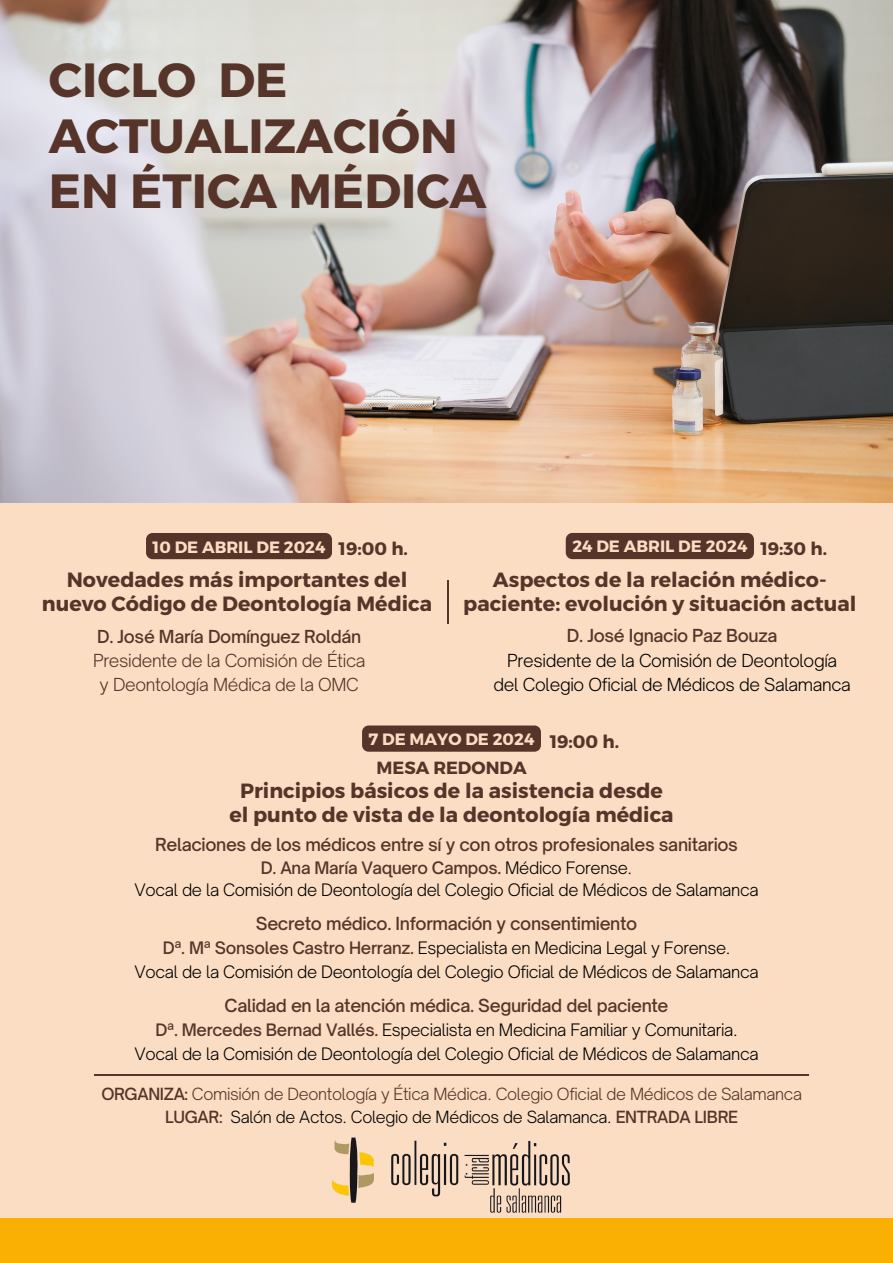
<style>
.page{position:relative;width:893px;height:1263px;background:#fbddc3}
.page>*{position:absolute;margin:0;border:0;box-sizing:border-box;transform-origin:0 0}
.t1{font:700 48px/55.1px "Montserrat";color:#573429}
.t2{font:700 20.62px/24.4px "Montserrat";color:#573429;text-align:center}
.t3{font:700 18.08px "Montserrat";color:#573429}
.t4{font:700 18px "Montserrat";color:#573429}
.t5{font:700 17.62px "Montserrat";color:#573429}
.t6{font:500 17.25px "Open Sauce One";letter-spacing:-.02em;color:#573429}
.t7{font:300 17.17px "Open Sauce One";letter-spacing:-.02em;color:#000}
.t8{font:300 17.17px "Open Sauce One";letter-spacing:-.02em;color:#573429}
.t9{font:500 17.17px "Open Sauce One";letter-spacing:-.02em;color:#573429}
.t10{font:300 16.42px "Open Sauce One";letter-spacing:-.02em;color:#000}
.t11{font:500 16.42px "Open Sauce One";letter-spacing:-.02em;color:#573429}
.t12{font:700 16.42px "Montserrat";color:#fbddc3}
.t13{font:700 16.35px "Montserrat";color:#fbddc3}
.t14{font:300 16.05px "Open Sauce One";letter-spacing:-.02em;color:#573429}
.t15{font:300 16.05px "Open Sauce One";letter-spacing:-.02em;color:#000}
.s1{font-weight:300;color:#000}
.s2{font-weight:500;color:#573429}
.s3{font-weight:500}
</style>
<div class="page">
<hr style="left:94px;top:1074px;width:715px;height:2px;background:#573429">
<div style="left:0;top:1218px;width:893px;height:45px;background:#f9b003"></div>
<img style="left:0;top:0;width:893px;height:503px">
<img style="left:332px;top:1137px;width:238px;height:76px">
<div style="left:566px;top:533px;width:188px;height:26px;background:#573429;border-radius:7px"></div>
<div style="left:146px;top:533px;width:186px;height:26px;background:#573429;border-radius:7px"></div>
<svg style="left:362px;top:725px;width:179px;height:27px;background:#5d3a2e"></svg>
<hr style="left:447px;top:580px;width:2px;height:44px;background:#573429">
<h3 class="t1" style="left:49px;top:50px;width:439px">CICLO DE<br>ACTUALIZACIÓN<br>EN ÉTICA MÉDICA</h3>
<p class="t13" style="left:153px;top:536px;width:174px">10 DE ABRIL DE 2024</p>
<p class="t12" style="left:572px;top:536px;width:177px">24 DE ABRIL DE 2024</p>
<p class="t4" style="left:339px;top:537px;width:71px">19:00 h.</p>
<p class="t4" style="left:760px;top:537px;width:68px">19:30 h.</p>
<p class="t2" style="left:42px;top:566px;width:392px">Novedades más importantes del nuevo Código de Deontología Médica</p>
<p class="t9" style="left:97px;top:625px;width:266px">D. José María Domínguez Roldán</p>
<h2 class="t8" style="left:93px;top:650px;width:274px">Presidente de la Comisión de Ética</h2>
<h3 class="t8" style="left:100px;top:674px;width:261px">y Deontología Médica de la OMC</h3>
<h2 class="t2" style="left:463px;top:566px;width:395px">Aspectos de la relación médico&shy;paciente: evolución y situación actual</h2>
<p class="t9" style="left:567px;top:625px;width:212px">D. José Ignacio Paz Bouza</p>
<p class="t7" style="left:507px;top:650px;width:331px">Presidente de la Comisión de Deontología</p>
<h2 class="t7" style="left:493px;top:674px;width:359px">del Colegio Oficial de Médicos de Salamanca</h2>
<p class="t12" style="left:369px;top:728px;width:167px">7 DE MAYO DE 2024</p>
<p class="t3" style="left:550px;top:729px;width:71px">19:00 h.</p>
<h2 class="t5" style="left:376px;top:756px;width:152px">MESA REDONDA</h2>
<h2 class="t2" style="left:229px;top:777px;width:446px">Principios básicos de la asistencia desde el punto de vista de la deontología médica</h2>
<p class="t6" style="left:155px;top:834px;width:584px">Relaciones de los médicos entre sí y con otros profesionales sanitarios</p>
<p class="t11" style="left:261px;top:858px;width:373px">D. Ana María Vaquero Campos. <span class="s1">Médico Forense.</span></p>
<p class="t10" style="left:134px;top:879px;width:625px">Vocal de la Comisión de Deontología del Colegio Oficial de Médicos de Salamanca</p>
<p class="t6" style="left:256px;top:913px;width:383px">Secreto médico. Información y consentimiento</p>
<p class="t10" style="left:163px;top:938px;width:569px"><span class="s2">Dª. Mª Sonsoles Castro Herranz.</span> Especialista en Medicina Legal y Forense.</p>
<p class="t10" style="left:134px;top:961px;width:625px">Vocal de la Comisión de Deontología del Colegio Oficial de Médicos de Salamanca</p>
<p class="t6" style="left:225px;top:995px;width:445px">Calidad en la atención médica. Seguridad del paciente</p>
<p class="t10" style="left:155px;top:1020px;width:584px"><span class="s2">Dª. Mercedes Bernad Vallés.</span> Especialista en Medicina Familiar y Comunitaria.</p>
<h2 class="t10" style="left:134px;top:1043px;width:625px">Vocal de la Comisión de Deontología del Colegio Oficial de Médicos de Salamanca</h2>
<h3 class="t14" style="left:101px;top:1083px;width:702px"><span class="s3">ORGANIZA:</span> Comisión de Deontología y Ética Médica. Colegio Oficial de Médicos de Salamanca</h3>
<h2 class="t15" style="left:165px;top:1107px;width:574px"><span class="s2">LUGAR:</span> Salón de Actos. Colegio de Médicos de Salamanca. <span class="s2">ENTRADA LIBRE</span></h2>
</div>
